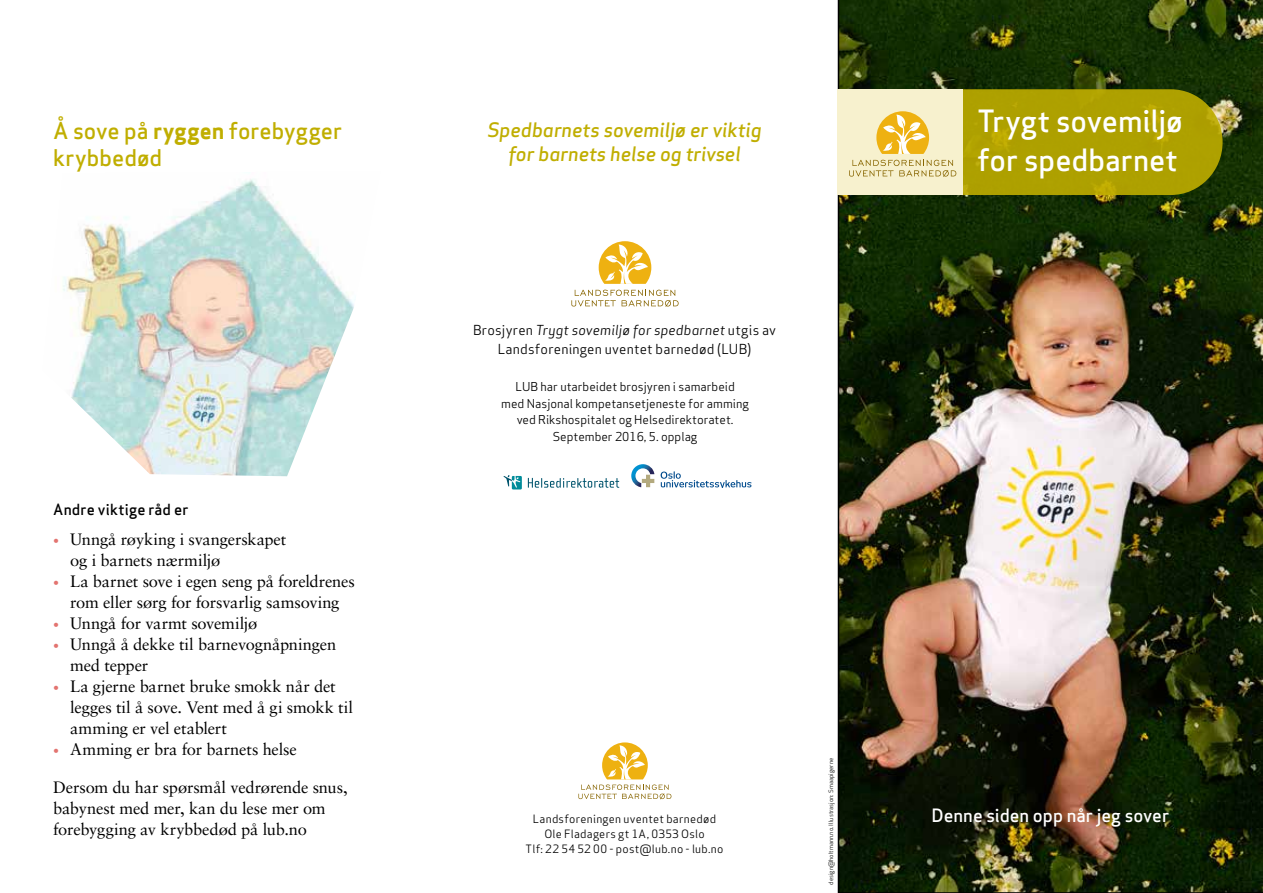
<style>
.page{position:relative;width:1263px;height:893px;background:#fff}
.page>*{position:absolute;margin:0;border:0;box-sizing:border-box;transform-origin:0 0}
.t1{font:30px/39px "Apex Sans Medium ST";letter-spacing:-.005em;color:#fff}
.t2{font:22.5px/27px "Apex Sans Medium ST";color:#c0ae00}
.t3{font:19.5px/24px "Apex Sans Medium Italic ST";letter-spacing:-.005em;color:#c0ae00;text-align:center}
.t4{font:18px "Apex Sans Medium ST";color:#fff}
.t5{font:16.5px/21px "Sabon";letter-spacing:-.01em;color:#000}
.t6{font:15px "Apex Sans Medium ST";letter-spacing:.01em;color:#000}
.t7{font:13.5px "Apex Sans Book Italic ST";letter-spacing:.01em;color:#000}
.t8{font:13.5px "Apex Sans Book T";letter-spacing:.015em;color:#000}
.t9{font:12px/16.5px "Apex Sans Book T";color:#000;text-align:center}
.t10{font:11.25px/15px "Apex Sans Book T";letter-spacing:.025em;color:#000;text-align:center}
.t11{font:6px "Apex Sans Book T";color:#000}
.s1{font-family:"Apex Sans Bold ST"}
.s2{font-size:12px;color:#e37470}
.s3{font-family:"Apex Sans Book T"}
</style>
<div class="page">
<img style="left:838px;top:0;width:425px;height:893px">
<svg style="left:571px;top:290px;width:108px;height:17px"></svg>
<svg style="left:599px;top:241px;width:52px;height:43px"></svg>
<div style="left:837px;top:89px;width:126px;height:106px;background:#f7f1ce"></div>
<svg style="left:849px;top:89px;width:373px;height:106px"></svg>
<img style="left:63px;top:179px;width:291px;height:297px">
<svg style="left:578px;top:742px;width:93px;height:57px"></svg>
<svg style="left:661px;top:471px;width:90px;height:16px"></svg>
<svg style="left:631px;top:464px;width:23px;height:23px"></svg>
<svg style="left:504px;top:475px;width:18px;height:14px"></svg>
<svg style="left:528px;top:478px;width:91px;height:10px"></svg>
<h2 class="t2" style="left:53px;top:117px;width:290px">Å sove på <span class="s1">ryggen</span> forebygger krybbedød</h2>
<p class="t3" style="left:487px;top:117px;width:276px">Spedbarnets sovemiljø er viktig for barnets helse og trivsel</p>
<p class="t6" style="left:53px;top:500px;width:137px">Andre viktige råd er</p>
<p class="t5" style="left:70px;top:528px;width:218px;text-indent:-17px"><span class="s2">•</span> Unngå røyking i svangerskapet og i barnets nærmiljø</p>
<p class="t5" style="left:53px;top:570px;width:303px;text-align:center"><span class="s2">•</span> La barnet sove i egen seng på foreldrenes rom eller sørg for forsvarlig samsoving</p>
<p class="t5" style="left:53px;top:612px;width:206px"><span class="s2">•</span> Unngå for varmt sovemiljø</p>
<p class="t5" style="left:70px;top:633px;width:268px;text-indent:-17px"><span class="s2">•</span> Unngå å dekke til barnevognåpningen med tepper</p>
<p class="t5" style="left:70px;top:675px;width:284px;text-indent:-17px"><span class="s2">•</span> La gjerne barnet bruke smokk når det legges til å sove. Vent med å gi smokk til amming er vel etablert</p>
<p class="t5" style="left:53px;top:738px;width:245px"><span class="s2">•</span> Amming er bra for barnets helse</p>
<p class="t5" style="left:53px;top:777px;width:296px">Dersom du har spørsmål vedrørende snus, babynest med mer, kan du lese mer om forebygging av krybbedød på lub.no</p>
<p class="t7" style="left:473px;top:321px;width:305px"><span class="s3">Brosjyren</span> Trygt sovemiljø for spedbarnet <span class="s3">utgis av</span></p>
<p class="t8" style="left:498px;top:340px;width:255px">Landsforeningen uventet barnedød (LUB)</p>
<p class="t9" style="left:501px;top:378px;width:249px">LUB har utarbeidet brosjyren i samarbeid<br>med Nasjonal kompetansetjeneste for amming ved Rikshospitalet og Helsedirektoratet.<br>September 2016, 5. opplag</p>
<p class="t10" style="left:526px;top:811px;width:199px">Landsforeningen uventet barnedød<br>Ole Fladagers gt 1A, 0353 Oslo<br>Tlf: 22 54 52 00 - post@lub.no - lub.no</p>
<p class="t11" style="left:827px;top:885px;width:128px;rotate:-90deg">design@holtmann.no. Illustrasjon: Smaapigerne</p>
<h1 class="t1" style="left:977px;top:101px;width:207px">Trygt sovemiljø for spedbarnet</h1>
<p class="t4" style="left:931px;top:803px;width:239px">Denne siden opp når jeg sover</p>
</div>
